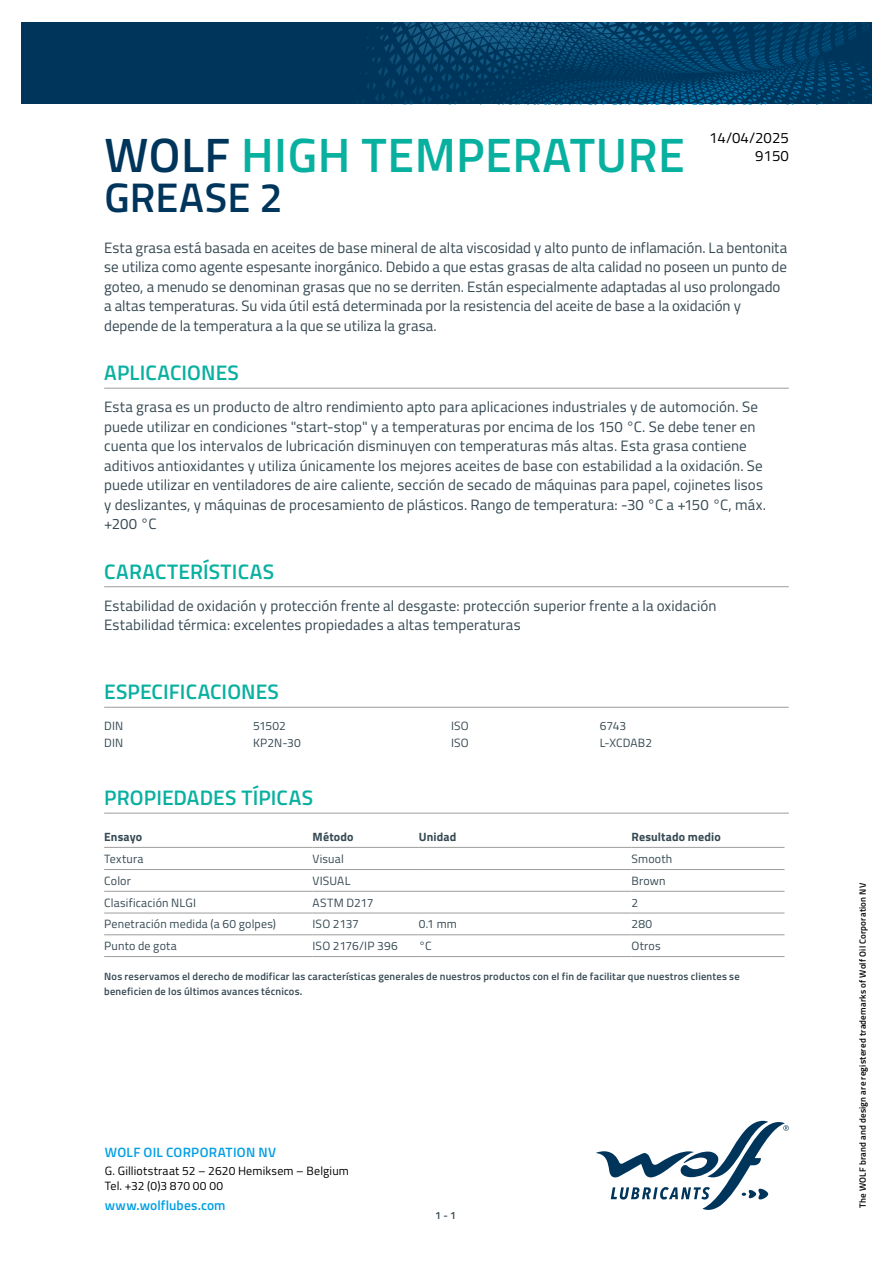
<style>
.page{position:relative;width:893px;height:1263px;background:#fff}
.page>*{position:absolute;margin:0;border:0;box-sizing:border-box;transform-origin:0 0}
.t1{font:600 48.3px "Titillium";letter-spacing:.01em;color:#08b0a0}
.t2{font:600 41.4px "Titillium";letter-spacing:.005em;color:#00355b}
.t3{font:600 21px "Titillium";letter-spacing:.005em;color:#08b0a0}
.t4{font:15px/19.5px "Titillium";letter-spacing:.005em;color:#364953}
.t5{font:15px/18px "Titillium";color:#000;text-align:right}
.t6{font:600 13.5px "Titillium";letter-spacing:.015em;color:#009fe3}
.t7{font:12px "Titillium";letter-spacing:.015em;color:#364953}
.t8{font:12px/14.4px "Titillium";letter-spacing:.015em;color:#000}
.t9{font:700 12px "Titillium";letter-spacing:.015em;color:#364953}
.t10{font:600 10.5px/15px "Titillium";letter-spacing:.02em;color:#364953}
.t11{font:600 9px "Titillium";letter-spacing:.025em;color:#000}
.s1{color:#00355b}
</style>
<div class="page">
<svg style="left:596px;top:1121px;width:193px;height:89px"></svg>
<svg style="left:21px;top:22px;width:851px;height:82px;background:#013b62"></svg>
<hr style="left:104px;top:388px;width:685px;height:1px;background:#9d9d9c">
<hr style="left:104px;top:586px;width:685px;height:1px;background:#9d9d9c">
<hr style="left:104px;top:707px;width:685px;height:1px;background:#9d9d9c">
<hr style="left:104px;top:813px;width:685px;height:1px;background:#9d9d9c">
<hr style="left:104px;top:847px;width:209px;height:1px;background:#9d9d9c">
<hr style="left:313px;top:847px;width:106px;height:1px;background:#9d9d9c">
<hr style="left:419px;top:847px;width:212px;height:1px;background:#9d9d9c">
<hr style="left:631px;top:847px;width:153px;height:1px;background:#9d9d9c">
<hr style="left:104px;top:869px;width:209px;height:1px;background:#9d9d9c">
<hr style="left:313px;top:869px;width:106px;height:1px;background:#9d9d9c">
<hr style="left:419px;top:869px;width:212px;height:1px;background:#9d9d9c">
<hr style="left:631px;top:869px;width:153px;height:1px;background:#9d9d9c">
<hr style="left:104px;top:891px;width:209px;height:1px;background:#9d9d9c">
<hr style="left:313px;top:891px;width:106px;height:1px;background:#9d9d9c">
<hr style="left:419px;top:891px;width:212px;height:1px;background:#9d9d9c">
<hr style="left:631px;top:891px;width:153px;height:1px;background:#9d9d9c">
<hr style="left:104px;top:913px;width:209px;height:1px;background:#9d9d9c">
<hr style="left:313px;top:913px;width:106px;height:1px;background:#9d9d9c">
<hr style="left:419px;top:913px;width:212px;height:1px;background:#9d9d9c">
<hr style="left:631px;top:913px;width:153px;height:1px;background:#9d9d9c">
<hr style="left:104px;top:934px;width:209px;height:1px;background:#9d9d9c">
<hr style="left:313px;top:934px;width:106px;height:1px;background:#9d9d9c">
<hr style="left:419px;top:934px;width:212px;height:1px;background:#9d9d9c">
<hr style="left:631px;top:934px;width:153px;height:1px;background:#9d9d9c">
<hr style="left:104px;top:956px;width:209px;height:1px;background:#9d9d9c">
<hr style="left:313px;top:956px;width:106px;height:1px;background:#9d9d9c">
<hr style="left:419px;top:956px;width:212px;height:1px;background:#9d9d9c">
<hr style="left:631px;top:956px;width:153px;height:1px;background:#9d9d9c">
<p class="t5" style="left:709px;top:128px;width:81px">14/04/2025<br>9150</p>
<h1 class="t1" style="left:104px;top:118px;width:582px"><span class="s1">WOLF</span> HIGH TEMPERATURE</h1>
<h2 class="t2" style="left:104px;top:166px;width:180px">GREASE 2</h2>
<p class="t4" style="left:104px;top:237px;width:685px">Esta grasa está basada en aceites de base mineral de alta viscosidad y alto punto de inflamación. La bentonita se utiliza como agente espesante inorgánico. Debido a que estas grasas de alta calidad no poseen un punto de goteo, a menudo se denominan grasas que no se derriten. Están especialmente adaptadas al uso prolongado a altas temperaturas. Su vida útil está determinada por la resistencia del aceite de base a la oxidación y depende de la temperatura a la que se utiliza la grasa.</p>
<h3 class="t3" style="left:104px;top:357px;width:136px">APLICACIONES</h3>
<p class="t4" style="left:104px;top:397px;width:663px">Esta grasa es un producto de altro rendimiento apto para aplicaciones industriales y de automoción. Se puede utilizar en condiciones "start-stop" y a temperaturas por encima de los 150 °C. Se debe tener en cuenta que los intervalos de lubricación disminuyen con temperaturas más altas. Esta grasa contiene aditivos antioxidantes y utiliza únicamente los mejores aceites de base con estabilidad a la oxidación. Se puede utilizar en ventiladores de aire caliente, sección de secado de máquinas para papel, cojinetes lisos y deslizantes, y máquinas de procesamiento de plásticos. Rango de temperatura: -30 °C a +150 °C, máx. +200 °C</p>
<h3 class="t3" style="left:104px;top:555px;width:171px">CARACTERÍSTICAS</h3>
<p class="t4" style="left:104px;top:595px;width:614px">Estabilidad de oxidación y protección frente al desgaste: protección superior frente a la oxidación<br>Estabilidad térmica: excelentes propiedades a altas temperaturas</p>
<h3 class="t3" style="left:104px;top:676px;width:176px">ESPECIFICACIONES</h3>
<p class="t7" style="left:104px;top:717px;width:21px">DIN</p>
<p class="t7" style="left:253px;top:717px;width:34px">51502</p>
<p class="t7" style="left:104px;top:734px;width:21px">DIN</p>
<p class="t7" style="left:253px;top:734px;width:49px">KP2N-30</p>
<p class="t7" style="left:451px;top:717px;width:19px">ISO</p>
<p class="t7" style="left:600px;top:717px;width:28px">6743</p>
<p class="t7" style="left:451px;top:734px;width:19px">ISO</p>
<p class="t7" style="left:600px;top:734px;width:54px">L-XCDAB2</p>
<h3 class="t3" style="left:104px;top:782px;width:210px">PROPIEDADES TÍPICAS</h3>
<p class="t9" style="left:104px;top:828px;width:40px">Ensayo</p>
<p class="t9" style="left:313px;top:828px;width:43px">Método</p>
<p class="t9" style="left:419px;top:828px;width:39px">Unidad</p>
<p class="t9" style="left:631px;top:828px;width:91px">Resultado medio</p>
<p class="t7" style="left:104px;top:850px;width:41px">Textura</p>
<p class="t7" style="left:313px;top:850px;width:33px">Visual</p>
<p class="t7" style="left:631px;top:850px;width:42px">Smooth</p>
<p class="t7" style="left:104px;top:872px;width:28px">Color</p>
<p class="t7" style="left:313px;top:872px;width:39px">VISUAL</p>
<p class="t7" style="left:631px;top:872px;width:36px">Brown</p>
<p class="t7" style="left:104px;top:894px;width:93px">Clasificación NLGI</p>
<p class="t7" style="left:313px;top:894px;width:62px">ASTM D217</p>
<p class="t7" style="left:631px;top:894px;width:8px">2</p>
<p class="t7" style="left:104px;top:915px;width:173px">Penetración medida (a 60 golpes)</p>
<p class="t7" style="left:313px;top:915px;width:48px">ISO 2137</p>
<p class="t7" style="left:419px;top:915px;width:40px">0.1 mm</p>
<p class="t7" style="left:631px;top:915px;width:22px">280</p>
<p class="t7" style="left:104px;top:937px;width:74px">Punto de gota</p>
<p class="t7" style="left:313px;top:937px;width:87px">ISO 2176/IP 396</p>
<p class="t7" style="left:419px;top:937px;width:14px">°C</p>
<p class="t7" style="left:631px;top:937px;width:31px">Otros</p>
<p class="t10" style="left:104px;top:969px;width:637px">Nos reservamos el derecho de modificar las características generales de nuestros productos con el fin de facilitar que nuestros clientes se beneficien de los últimos avances técnicos.</p>
<p class="t6" style="left:105px;top:1142px;width:173px">WOLF OIL CORPORATION NV</p>
<p class="t8" style="left:105px;top:1163px;width:246px">G. Gilliotstraat 52 – 2620 Hemiksem – Belgium<br>Tel. +32 (0)3 870 00 00</p>
<p class="t6" style="left:105px;top:1195px;width:122px">www.wolflubes.com</p>
<p class="t10" style="left:435px;top:1207px;width:22px">1 - 1</p>
<p class="t11" style="left:856px;top:1208px;width:326px;rotate:-90deg">The WOLF brand and design are registered trademarks of Wolf Oil Corporation NV</p>
</div>
